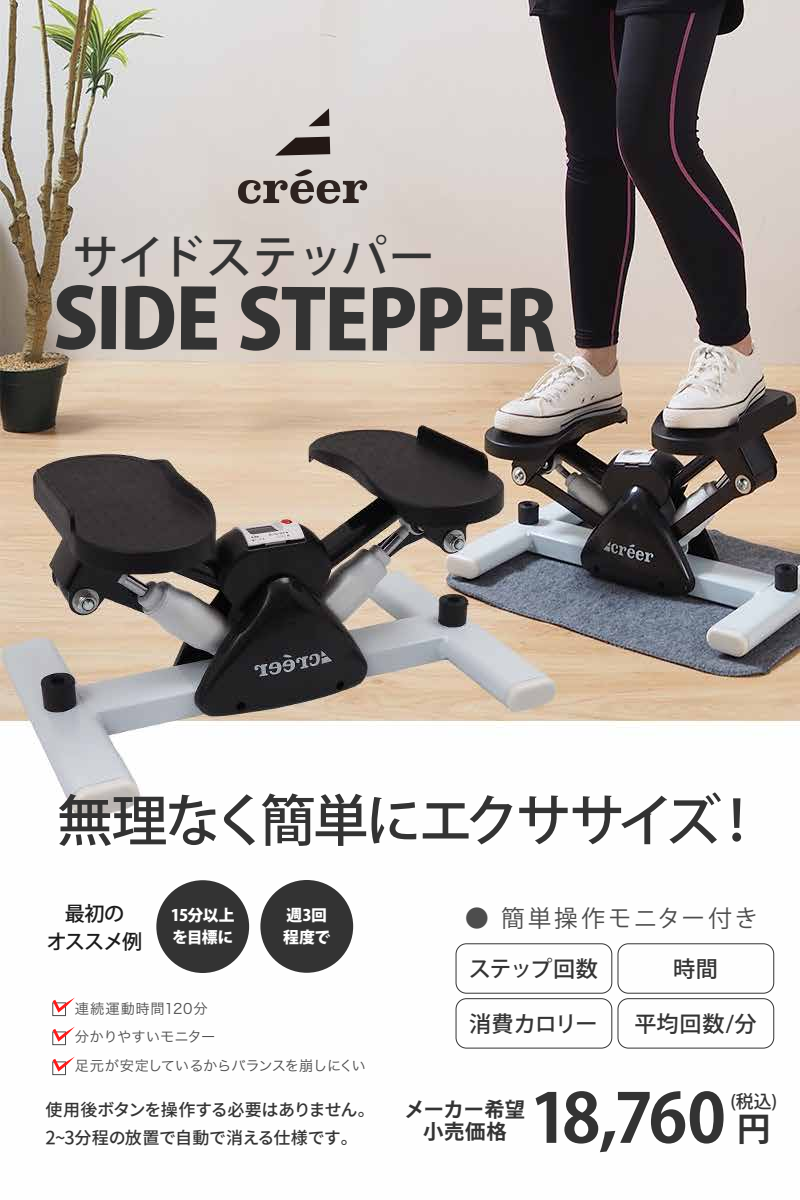
<style>
.page{position:relative;width:800px;height:1200px;background:#fff}
.page>*{position:absolute;margin:0;border:0;box-sizing:border-box;transform-origin:0 0}
.t1{font:800 81.7px "Koz Go Pr 6 N";letter-spacing:-.035em;color:#333}
.t2{font:700 67.4px "Koz Go Pr 6 N";color:#333}
.t3{font:500 45.8px "Koz Go Pr 6 N";letter-spacing:.005em;color:#333}
.t4{font:23.6px "Koz Go Pr 6 N";letter-spacing:.12em;color:#4d4d4d}
.t5{font:500 22.1px "Koz Go Pr 6 N";color:#333}
.t6{font:700 20.4px/22.5px "Koz Go Pr 6 N";letter-spacing:.01em;color:#333;text-align:center}
.t7{font:500 20.2px/27.9px "Koz Go Pr 6 N";letter-spacing:-.04em;color:#1a1a1a;text-align:center}
.t8{font:500 17.8px "Koz Go Pr 6 N";color:#333}
.t9{font:600 17.1px/27.8px "Gen Ei Gothic N";letter-spacing:-.025em;color:#333}
.t10{font:800 15.8px/21.9px "Koz Go Pr 6 N";letter-spacing:-.045em;color:#fff}
.t11{font:800 15.8px/21.9px "Koz Go Pr 6 N";letter-spacing:-.025em;color:#fff}
.t12{font:14.3px/28.7px "Hira Kaku Pro W3";letter-spacing:-.01em;color:#4d4d4d}
.s1{font-size:33.4px}
</style>
<div class="page">
<img style="left:0;top:0;width:800px;height:1076px">
<div style="left:53px;top:1003px;width:13px;height:13px;border:1px solid #4d4d4d"></div>
<svg style="left:53px;top:998px;width:22px;height:15px"></svg>
<div style="left:53px;top:1032px;width:13px;height:13px;border:1px solid #4d4d4d"></div>
<svg style="left:53px;top:1027px;width:22px;height:15px"></svg>
<div style="left:53px;top:1062px;width:13px;height:13px;border:1px solid #4d4d4d"></div>
<svg style="left:53px;top:1057px;width:22px;height:15px"></svg>
<svg style="left:238px;top:169px;width:129px;height:35px;background:#9d9591"></svg>
<svg style="left:275px;top:137px;width:55px;height:19px"></svg>
<svg style="left:309px;top:108px;width:20px;height:18px"></svg>
<div style="left:156px;top:880px;width:93px;height:93px;background:#333;border-radius:50%"></div>
<div style="left:260px;top:880px;width:93px;height:93px;background:#333;border-radius:50%"></div>
<svg style="left:59px;top:794px;width:157px;height:52px"></svg>
<svg style="left:224px;top:794px;width:31px;height:51px"></svg>
<svg style="left:262px;top:793px;width:104px;height:53px"></svg>
<svg style="left:372px;top:797px;width:44px;height:47px"></svg>
<svg style="left:423px;top:795px;width:90px;height:49px"></svg>
<svg style="left:519px;top:792px;width:202px;height:52px"></svg>
<svg style="left:732px;top:798px;width:9px;height:44px"></svg>
<div style="left:456px;top:943px;width:156px;height:51px;border:1px solid #333;border-radius:10px"></div>
<div style="left:617px;top:943px;width:157px;height:51px;border:1px solid #333;border-radius:10px"></div>
<div style="left:456px;top:998px;width:156px;height:51px;border:1px solid #333;border-radius:10px"></div>
<div style="left:617px;top:998px;width:157px;height:51px;border:1px solid #333;border-radius:10px"></div>
<h3 class="t3" style="left:73px;top:232px;width:364px">サイドステッパー</h3>
<h1 class="t1" style="left:53px;top:274px;width:506px">SIDE STEPPER</h1>
<h3 class="t7" style="left:47px;top:900px;width:97px">最初の<br>オススメ例</h3>
<p class="t10" style="left:171px;top:905px;width:65px">15分以上を目標に</p>
<p class="t11" style="left:283px;top:905px;width:49px">週3回程度で</p>
<p class="t12" style="left:75px;top:993px;width:293px">連続運動時間120分<br>分かりやすいモニター<br>足元が安定しているからバランスを崩しにくい</p>
<p class="t9" style="left:45px;top:1096px;width:331px">使用後ボタンを操作する必要はありません。<br>2~3分程の放置で自動で消える仕様です。</p>
<h3 class="t4" style="left:465px;top:905px;width:295px">● 簡単操作モニター付き</h3>
<h3 class="t5" style="left:469px;top:957px;width:131px">ステップ回数</h3>
<h3 class="t5" style="left:673px;top:957px;width:46px">時間</h3>
<h3 class="t5" style="left:469px;top:1012px;width:130px">消費カロリー</h3>
<h3 class="t5" style="left:634px;top:1012px;width:124px">平均回数/分</h3>
<h3 class="t6" style="left:405px;top:1098px;width:122px">メーカー希望小売価格</h3>
<h2 class="t2" style="left:530px;top:1080px;width:242px">18,760 <span class="s1">円</span></h2>
<p class="t8" style="left:731px;top:1091px;width:48px">(税込)</p>
</div>
